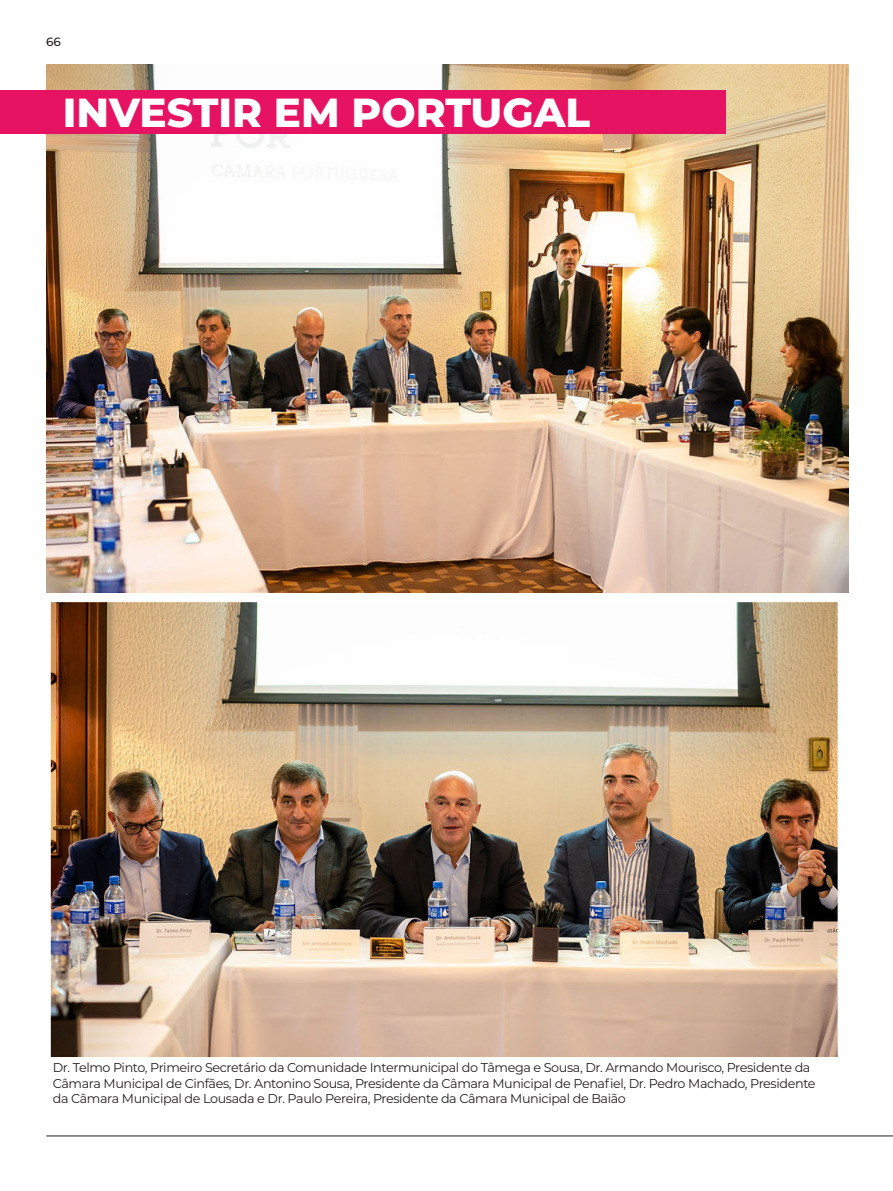
<style>
.page{position:relative;width:893px;height:1191px;background:#fff}
.page>*{position:absolute;margin:0;border:0;box-sizing:border-box;transform-origin:0 0}
.t1{font:800 40.5px "Montserrat";color:#fff}
.Body_Std{font:12.75px/15.3px "Montserrat";letter-spacing:-.03em;color:#231f20}
.t2{font:500 12px "Montserrat";color:#231f20}
</style>
<div class="page">
<img style="left:46px;top:64px;width:802px;height:528px">
<img style="left:51px;top:602px;width:786px;height:454px">
<div style="left:46px;top:597px;width:796px;height:464px;border:4px solid #fff"></div>
<div style="left:0;top:90px;width:726px;height:44px;background:#e51362"></div>
<hr style="left:46px;top:1135px;width:846px;height:1px;background:#231f20">
<p class="t2" style="left:46px;top:34px;width:16px">66</p>
<p class="t1" style="left:63px;top:83px;width:529px">INVESTIR EM PORTUGAL</p>
<p class="Body_Std" style="left:53px;top:1059px;width:764px">Dr. Telmo Pinto, Primeiro Secretário da Comunidade Intermunicipal do Tâmega e Sousa, Dr. Armando Mourisco, Presidente da<br>Câmara Municipal de Cinfães, Dr. Antonino Sousa, Presidente da Câmara Municipal de Penafiel, Dr. Pedro Machado, Presidente da Câmara Municipal de Lousada e Dr. Paulo Pereira, Presidente da Câmara Municipal de Baião</p>
</div>
